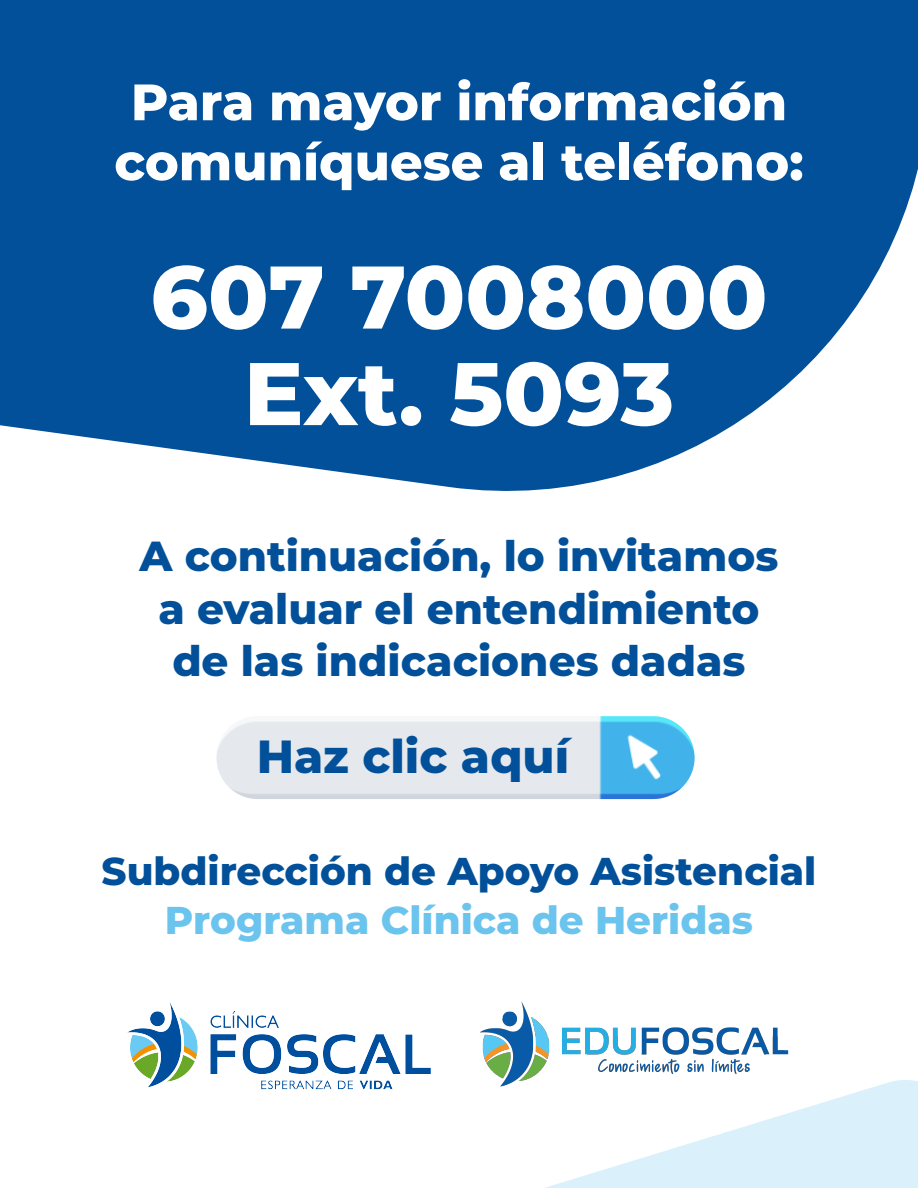
<style>
.page{position:relative;width:918px;height:1188px;background:#fff}
.page>*{position:absolute;margin:0;border:0;box-sizing:border-box;transform-origin:0 0}
.t1{font:800 88.65px/96.6px "Montserrat";color:#fff;text-align:center}
.t2{font:800 51.15px/60px "Montserrat";color:#fff;text-align:center}
.t3{font:800 46.35px "Montserrat";color:#025099}
.t4{font:800 42px/52.5px "Montserrat";color:#025099;text-align:center}
.t5{font:800 38.7px "Montserrat";color:#025099}
.t6{font:800 38.7px "Montserrat";color:#6bc4ed}
</style>
<div class="page">
<svg style="left:0;top:0;width:918px;height:491px;background:#1d63a4"></svg>
<svg style="left:545px;top:1080px;width:373px;height:108px;fill:#daf0fa"></svg>
<img style="left:480px;top:1001px;width:318px;height:92px">
<img style="left:127px;top:1002px;width:304px;height:88px">
<img style="left:217px;top:716px;width:478px;height:83px;border-radius:41px">
<div style="left:253px;top:735px;width:331px;height:51px;background:#e5e8ec"></div>
<p class="t2" style="left:114px;top:69px;width:691px">Para mayor información comuníquese al teléfono:</p>
<h1 class="t1" style="left:150px;top:244px;width:619px">607 7008000<br>Ext. 5093</h1>
<p class="t4" style="left:139px;top:528px;width:641px">A continuación, lo invitamos a evaluar el entendimiento de las indicaciones dadas</p>
<p class="t3" style="left:257px;top:722px;width:314px">Haz clic aquí</p>
<p class="t5" style="left:102px;top:843px;width:716px">Subdirección de Apoyo Asistencial</p>
<p class="t6" style="left:165px;top:892px;width:590px">Programa Clínica de Heridas</p>
</div>
